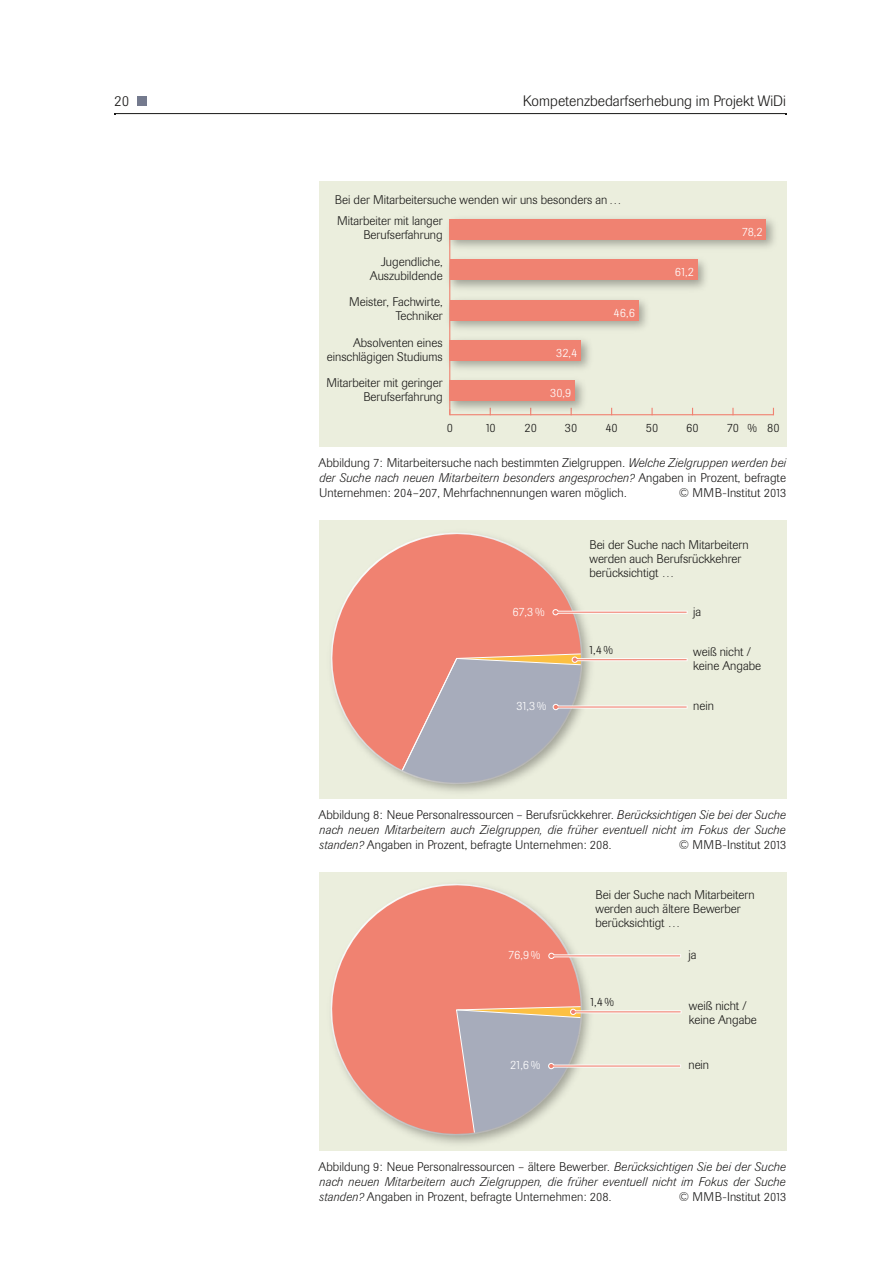
<style>
.page{position:relative;width:893px;height:1263px;background:#fff}
.page>*{position:absolute;margin:0;border:0;box-sizing:border-box;transform-origin:0 0}
.t1{font:300 15px "Berthold Imago BQ";color:#181716}
.t2{font:300 12.45px/14px "Berthold Imago BQ";color:#181716;text-align:right}
.t3{font:italic 300 12.45px/15px "Berthold Imago BQ";letter-spacing:.015em;color:#181716;text-align:justify}
.t4{font:300 12.45px "Berthold Imago BQ";letter-spacing:-.02em;color:#fff}
.s1{font-style:italic}
.s2{font-style:normal}
</style>
<div class="page">
<hr style="left:115px;top:113px;width:671px;height:1px;background:#181716">
<div style="left:137px;top:97px;width:10px;height:9px;background:#747a8e"></div>
<div style="left:319px;top:181px;width:468px;height:266px;background:#ebeedd"></div>
<hr style="left:450px;top:414px;width:323px;height:1px;background:#f08271">
<svg style="left:651px;top:408px;width:2px;height:6px"></svg>
<svg style="left:732px;top:408px;width:2px;height:6px"></svg>
<img style="left:449px;top:218px;width:326px;height:34px">
<div style="left:450px;top:219px;width:316px;height:21px;background:#f08271"></div>
<img style="left:449px;top:252px;width:257px;height:41px">
<div style="left:450px;top:260px;width:247px;height:20px;background:#f08271"></div>
<img style="left:449px;top:293px;width:198px;height:40px">
<div style="left:450px;top:300px;width:188px;height:20px;background:#f08271"></div>
<img style="left:449px;top:333px;width:141px;height:40px">
<div style="left:450px;top:340px;width:131px;height:21px;background:#f08271"></div>
<img style="left:449px;top:373px;width:141px;height:43px">
<div style="left:450px;top:381px;width:125px;height:20px;background:#f08271"></div>
<div style="left:319px;top:520px;width:468px;height:279px;background:#ebeedd"></div>
<img style="left:389px;top:622px;width:209px;height:170px">
<svg style="left:331px;top:546px;width:70px;height:224px;fill:#f08271"></svg>
<hr style="left:556px;top:611px;width:130px;height:3px;background:#fff">
<hr style="left:556px;top:612px;width:130px;height:1px;background:#f08271">
<hr style="left:575px;top:658px;width:111px;height:3px;background:#fff">
<hr style="left:575px;top:659px;width:111px;height:1px;background:#f08271">
<hr style="left:556px;top:705px;width:130px;height:3px;background:#fff">
<hr style="left:556px;top:706px;width:130px;height:1px;background:#f08271">
<svg style="left:401px;top:533px;width:183px;height:253px;background:#d5a39c"></svg>
<div style="left:319px;top:872px;width:468px;height:279px;background:#ebeedd"></div>
<img style="left:440px;top:957px;width:158px;height:187px">
<svg style="left:331px;top:884px;width:250px;height:258px;fill:#f08271"></svg>
<hr style="left:551px;top:954px;width:129px;height:3px;background:#fff">
<hr style="left:551px;top:955px;width:129px;height:1px;background:#f08271">
<hr style="left:573px;top:1010px;width:107px;height:3px;background:#fff">
<hr style="left:573px;top:1011px;width:107px;height:1px;background:#f08271">
<hr style="left:551px;top:1064px;width:129px;height:3px;background:#fff">
<hr style="left:551px;top:1065px;width:129px;height:1px;background:#f08271">
<svg style="left:456px;top:884px;width:128px;height:249px"></svg>
<p class="t1" style="left:114px;top:93px;width:17px">20</p>
<p class="t1" style="left:523px;top:93px;width:265px">Kompetenzbedarfserhebung im Projekt WiDi</p>
<p class="t2" style="left:335px;top:193px;width:288px">Bei der Mitarbeitersuche wenden wir uns besonders an …</p>
<p class="t2" style="left:337px;top:214px;width:107px">Mitarbeiter mit langer<br>Berufserfahrung</p>
<p class="t2" style="left:370px;top:255px;width:74px">Jugendliche,<br>Auszubildende</p>
<p class="t2" style="left:349px;top:295px;width:95px">Meister, Fachwirte,<br>Techniker</p>
<p class="t2" style="left:327px;top:336px;width:117px">Absolventen eines einschlägigen Studiums</p>
<p class="t2" style="left:326px;top:376px;width:118px">Mitarbeiter mit geringer<br>Berufserfahrung</p>
<p class="t4" style="left:556px;top:346px;width:23px">32,4</p>
<p class="t4" style="left:550px;top:385px;width:23px">30,9</p>
<p class="t4" style="left:614px;top:305px;width:23px">46,6</p>
<p class="t4" style="left:675px;top:265px;width:21px">61,2</p>
<p class="t4" style="left:742px;top:224px;width:23px">78,2</p>
<p class="t2" style="left:447px;top:421px;width:8px">0</p>
<p class="t2" style="left:485px;top:421px;width:13px">10</p>
<p class="t2" style="left:524px;top:421px;width:14px">20</p>
<p class="t2" style="left:565px;top:421px;width:14px">30</p>
<p class="t2" style="left:605px;top:421px;width:14px">40</p>
<p class="t2" style="left:646px;top:421px;width:14px">50</p>
<p class="t2" style="left:686px;top:421px;width:14px">60</p>
<p class="t2" style="left:727px;top:421px;width:14px">70</p>
<p class="t2" style="left:767px;top:421px;width:14px">80</p>
<p class="t2" style="left:747px;top:421px;width:11px">%</p>
<p class="t2" style="left:318px;top:456px;width:469px;line-height:15px;text-align:justify">Abbildung 7: Mitarbeitersuche nach bestimmten Zielgruppen. <span class="s1">Welche Zielgruppen werden bei der Suche nach neuen Mitarbeitern besonders angesprochen?</span> Angaben in Prozent, befragte Unternehmen: 204–207, Mehrfachnennungen waren möglich.</p>
<p class="t2" style="left:679px;top:486px;width:109px">© MMB-Institut 2013</p>
<p class="t4" style="left:512px;top:604px;width:34px">67,3 %</p>
<p class="t4" style="left:516px;top:699px;width:32px">31,3 %</p>
<p class="t2" style="left:589px;top:538px;width:161px;text-align:left">Bei der Suche nach Mitarbeitern werden auch Berufsrückkehrer berücksichtigt …</p>
<p class="t2" style="left:693px;top:605px;width:10px">ja</p>
<p class="t2" style="left:588px;top:643px;width:27px">1,4 %</p>
<p class="t2" style="left:693px;top:645px;width:69px;text-align:left">weiß nicht / keine Angabe</p>
<p class="t2" style="left:693px;top:699px;width:22px">nein</p>
<p class="t3" style="left:318px;top:808px;width:468px"><span class="s2">Abbildung 8: Neue Personalressourcen – Berufsrückkehrer.</span> Berücksichtigen Sie bei der Suche nach neuen Mitarbeitern auch Zielgruppen, die früher eventuell nicht im Fokus der Suche standen? <span class="s2">Angaben in Prozent, befragte Unternehmen: 208.</span></p>
<p class="t2" style="left:679px;top:838px;width:109px">© MMB-Institut 2013</p>
<p class="t4" style="left:508px;top:948px;width:34px">76,9 %</p>
<p class="t4" style="left:510px;top:1058px;width:32px">21,6 %</p>
<p class="t2" style="left:595px;top:888px;width:161px;text-align:left">Bei der Suche nach Mitarbeitern werden auch ältere Bewerber berücksichtigt …</p>
<p class="t2" style="left:688px;top:948px;width:10px">ja</p>
<p class="t2" style="left:589px;top:995px;width:27px">1,4 %</p>
<p class="t2" style="left:689px;top:999px;width:69px;text-align:left">weiß nicht / keine Angabe</p>
<p class="t2" style="left:688px;top:1058px;width:22px">nein</p>
<p class="t3" style="left:318px;top:1160px;width:468px"><span class="s2">Abbildung 9: Neue Personalressourcen – ältere Bewerber.</span> Berücksichtigen Sie bei der Suche nach neuen Mitarbeitern auch Zielgruppen, die früher eventuell nicht im Fokus der Suche standen? <span class="s2">Angaben in Prozent, befragte Unternehmen: 208.</span></p>
<p class="t2" style="left:679px;top:1190px;width:109px">© MMB-Institut 2013</p>
</div>
